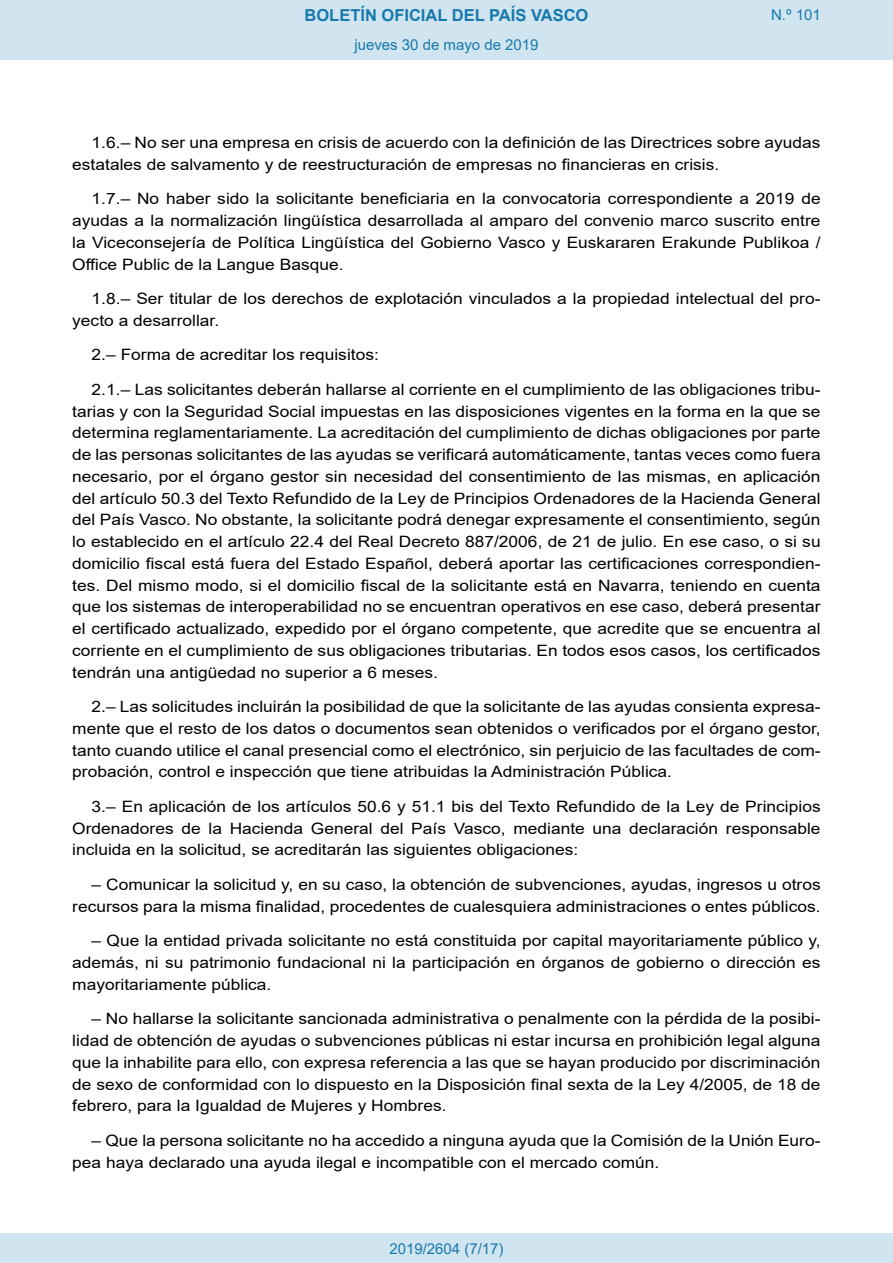
<style>
.page{position:relative;width:893px;height:1263px;background:#fff}
.page>*{position:absolute;margin:0;border:0;box-sizing:border-box;transform-origin:0 0}
.t1{font:700 16.5px "Arial";color:#1879ad}
.BOPVDetalle{font:15.6px/21.8px "Arial";color:#000;text-align:justify;scale:1.11 1}
.Paginacion_Centro{font:15px "Arial";color:#1879ad}
</style>
<div class="page">
<div style="left:0;top:0;width:893px;height:60px;background:#d0e5f0"></div>
<div style="left:0;top:1233px;width:893px;height:30px;background:#d0e5f0"></div>
<p class="t1" style="left:305px;top:3px;width:285px">BOLETÍN OFICIAL DEL PAÍS VASCO</p>
<p class="Paginacion_Centro" style="left:354px;top:35px;width:186px">jueves 30 de mayo de 2019</p>
<p class="Paginacion_Centro" style="left:771px;top:5px;width:51px">N.º 101</p>
<p class="BOPVDetalle" style="left:72px;top:132px;width:676px;text-indent:19px">1.6.– No ser una empresa en crisis de acuerdo con la definición de las Directrices sobre ayudas estatales de salvamento y de reestructuración de empresas no financieras en crisis.</p>
<p class="BOPVDetalle" style="left:72px;top:188px;width:676px;text-indent:19px">1.7.– No haber sido la solicitante beneficiaria en la convocatoria correspondiente a 2019 de ayudas a la normalización lingüística desarrollada al amparo del convenio marco suscrito entre la Viceconsejería de Política Lingüística del Gobierno Vasco y Euskararen Erakunde Publikoa / Office Public de la Langue Basque.</p>
<p class="BOPVDetalle" style="left:72px;top:288px;width:676px;text-indent:19px">1.8.– Ser titular de los derechos de explotación vinculados a la propiedad intelectual del pro&shy;yecto a desarrollar.</p>
<p class="BOPVDetalle" style="left:92px;top:344px;width:260px">2.– Forma de acreditar los requisitos:</p>
<p class="BOPVDetalle" style="left:72px;top:378px;width:676px;text-indent:19px">2.1.– Las solicitantes deberán hallarse al corriente en el cumplimiento de las obligaciones tribu&shy;tarias y con la Seguridad Social impuestas en las disposiciones vigentes en la forma en la que se determina reglamentariamente. La acreditación del cumplimiento de dichas obligaciones por parte de las personas solicitantes de las ayudas se verificará automáticamente, tantas veces como fuera necesario, por el órgano gestor sin necesidad del consentimiento de las mismas, en aplicación del artículo 50.3 del Texto Refundido de la Ley de Principios Ordenadores de la Hacienda General del País Vasco. No obstante, la solicitante podrá denegar expresamente el consentimiento, según lo establecido en el artículo 22.4 del Real Decreto 887/2006, de 21 de julio. En ese caso, o si su domicilio fiscal está fuera del Estado Español, deberá aportar las certificaciones correspondien&shy;tes. Del mismo modo, si el domicilio fiscal de la solicitante está en Navarra, teniendo en cuenta que los sistemas de interoperabilidad no se encuentran operativos en ese caso, deberá presentar el certificado actualizado, expedido por el órgano competente, que acredite que se encuentra al corriente en el cumplimiento de sus obligaciones tributarias. En todos esos casos, los certificados tendrán una antigüedad no superior a 6 meses.</p>
<p class="BOPVDetalle" style="left:72px;top:696px;width:676px;text-indent:19px">2.– Las solicitudes incluirán la posibilidad de que la solicitante de las ayudas consienta expresa&shy;mente que el resto de los datos o documentos sean obtenidos o verificados por el órgano gestor, tanto cuando utilice el canal presencial como el electrónico, sin perjuicio de las facultades de com&shy;probación, control e inspección que tiene atribuidas la Administración Pública.</p>
<p class="BOPVDetalle" style="left:72px;top:795px;width:676px;text-indent:19px">3.– En aplicación de los artículos 50.6 y 51.1 bis del Texto Refundido de la Ley de Principios Ordenadores de la Hacienda General del País Vasco, mediante una declaración responsable incluida en la solicitud, se acreditarán las siguientes obligaciones:</p>
<p class="BOPVDetalle" style="left:72px;top:873px;width:676px;text-align:right">– Comunicar la solicitud y, en su caso, la obtención de subvenciones, ayudas, ingresos u otros recursos para la misma finalidad, procedentes de cualesquiera administraciones o entes públicos.</p>
<p class="BOPVDetalle" style="left:72px;top:930px;width:676px;text-indent:19px">– Que la entidad privada solicitante no está constituida por capital mayoritariamente público y, además, ni su patrimonio fundacional ni la participación en órganos de gobierno o dirección es mayoritariamente pública.</p>
<p class="BOPVDetalle" style="left:72px;top:1008px;width:676px;text-indent:19px">– No hallarse la solicitante sancionada administrativa o penalmente con la pérdida de la posibi&shy;lidad de obtención de ayudas o subvenciones públicas ni estar incursa en prohibición legal alguna que la inhabilite para ello, con expresa referencia a las que se hayan producido por discriminación de sexo de conformidad con lo dispuesto en la Disposición final sexta de la Ley 4/2005, de 18 de febrero, para la Igualdad de Mujeres y Hombres.</p>
<p class="BOPVDetalle" style="left:72px;top:1129px;width:676px;text-indent:19px">– Que la persona solicitante no ha accedido a ninguna ayuda que la Comisión de la Unión Euro&shy;pea haya declarado una ayuda ilegal e incompatible con el mercado común.</p>
<p class="Paginacion_Centro" style="left:389px;top:1238px;width:116px">2019/2604 (7/17)</p>
</div>
